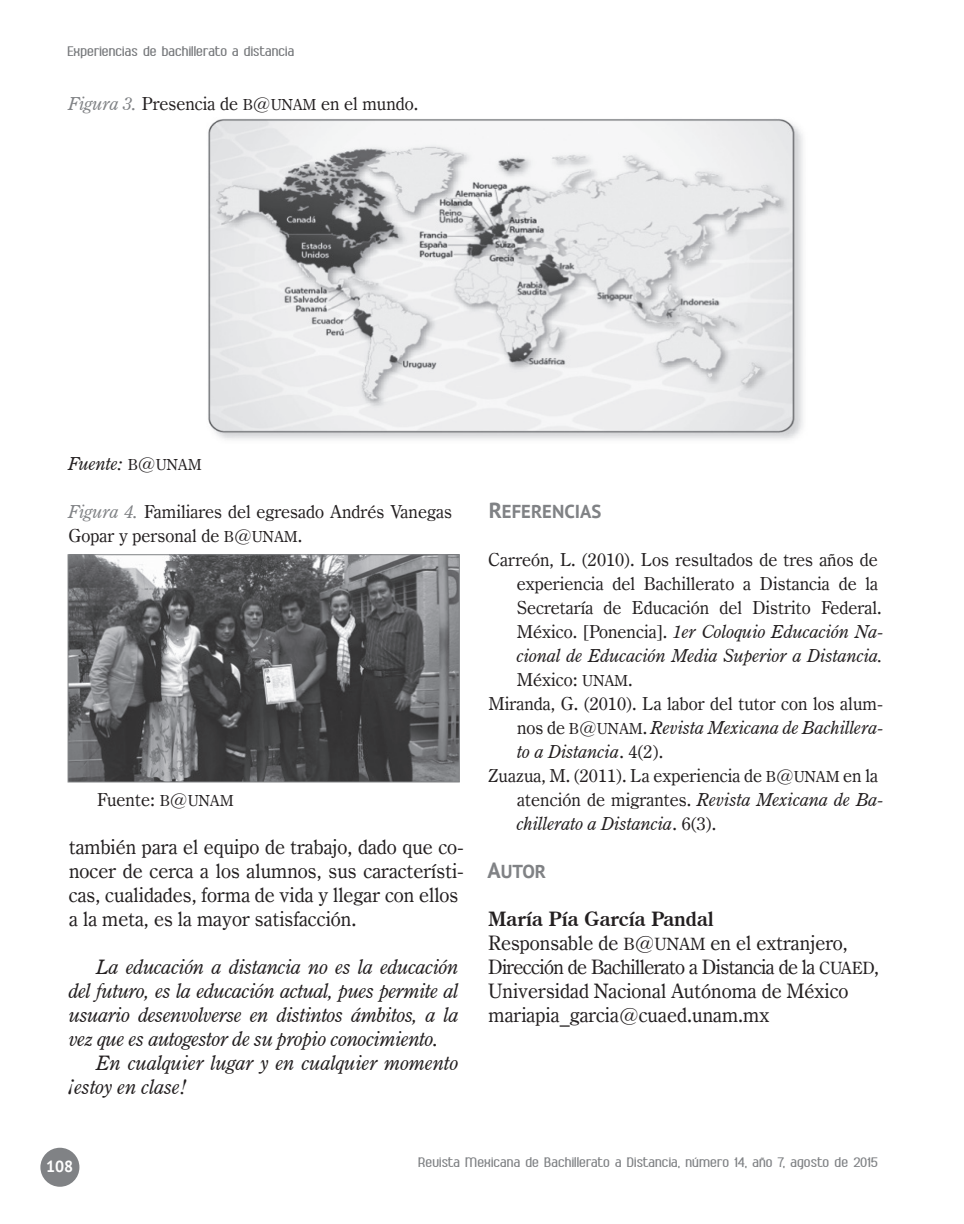
<style>
.page{position:relative;width:964px;height:1224px;background:#fff}
.page>*{position:absolute;margin:0;border:0;box-sizing:border-box;transform-origin:0 0}
.t1{font:20px/24px "Century Oldstyle BT";color:#231f20}
.t2{font:italic 20px/24px "Century Oldstyle BT";letter-spacing:-.015em;color:#231f20;text-align:justify}
.t3{font:18.8px "PT Sans Bold SC850";color:#808285}
.t4{font:18px/24px "Century Oldstyle BT";color:#231f20}
.t5{font:italic 18px "Century Oldstyle BT";color:#231f20}
.t6{font:700 16px "Ambrosia";color:#808285}
.t7{font:700 16px "Ambrosia";color:#76787b}
.t8{font:700 16px "PT Sans";color:#fff}
.s1{font-style:italic;color:#808285}
.s2{font-family:"Century Oldstyle BT Roman SC850";font-size:15.4px}
.s3{font-family:"Century Oldstyle BT Roman SC850";font-style:normal;font-size:15.4px}
.s4{font-style:normal}
.s5{font-size:22px}
.s6{font-style:italic}
.s7{font-weight:700}
.s8{font-family:"Century Oldstyle BT Roman SC850";font-size:17px}
</style>
<div class="page">
<div style="left:40px;top:1148px;width:39px;height:39px;background:#808285;border-radius:50%"></div>
<img style="left:70px;top:556px;width:388px;height:224px">
<div style="left:68px;top:554px;width:392px;height:228px;border:1px solid #808285"></div>
<img style="left:208px;top:119px;width:595px;height:321px">
<p class="t7" style="left:68px;top:44px;width:228px">Experiencias de bachillerato a distancia</p>
<p class="t4" style="left:69px;top:91px;width:351px"><span class="s1">Figura 3.</span> Presencia de <span class="s2">B</span>@<span class="s2">UNAM</span> en el mundo.</p>
<p class="t5" style="left:69px;top:453px;width:134px">Fuente: <span class="s3">B</span><span class="s4">@</span><span class="s3">UNAM</span></p>
<p class="t4" style="left:68px;top:499px;width:385px"><span class="s1">Figura 4.</span> Familiares del egresado Andrés Vanegas<br>Gopar y personal de <span class="s2">B</span>@<span class="s2">UNAM</span>.</p>
<p class="t4" style="left:97px;top:787px;width:138px">Fuente: <span class="s2">B</span>@<span class="s2">UNAM</span></p>
<p class="t1" style="left:69px;top:835px;width:397px">también para el equipo de trabajo, dado que co&shy;nocer de cerca a los alumnos, sus característi&shy;cas, cualidades, forma de vida y llegar con ellos a la meta, es la mayor satisfacción.</p>
<p class="t2" style="left:69px;top:955px;width:391px;text-indent:28px">La educación a distancia no es la educación del futuro, es la educación actual, pues permite al usuario desenvolverse en distintos ámbitos, a la vez que es autogestor de su propio conocimiento.</p>
<p class="t2" style="left:68px;top:1051px;width:392px;text-indent:29px">En cualquier lugar y en cualquier momento ¡estoy en clase!</p>
<p class="t3" style="left:489px;top:499px;width:114px"><span class="s5">R</span>EFERENCIAS</p>
<p class="t4" style="left:488px;top:547px;width:391px">Carreón, L. (2010). Los resultados de tres años de</p>
<p class="t4" style="left:517px;top:571px;width:363px">experiencia del Bachillerato a Distancia de la</p>
<p class="t4" style="left:517px;top:595px;width:366px">Secretaría de Educación del Distrito Federal.</p>
<p class="t5" style="left:517px;top:621px;width:368px"><span class="s4">México. [Ponencia].</span> 1er Coloquio Educación Na-</p>
<p class="t5" style="left:517px;top:645px;width:367px">cional de Educación Media Superior a Distancia.</p>
<p class="t4" style="left:517px;top:667px;width:117px">México: <span class="s2">UNAM</span>.</p>
<p class="t4" style="left:489px;top:691px;width:396px">Miranda, G. (2010). La labor del tutor con los alum-</p>
<p class="t5" style="left:517px;top:717px;width:368px"><span class="s4">nos de</span> <span class="s3">B</span><span class="s4">@</span><span class="s3">UNAM</span><span class="s4">.</span> Revista Mexicana de Bachillera-</p>
<p class="t5" style="left:518px;top:741px;width:147px">to a Distancia<span class="s4">. 4(2).</span></p>
<p class="t4" style="left:488px;top:763px;width:391px">Zuazua, M. (2011). La experiencia de <span class="s2">B</span>@<span class="s2">UNAM</span> en la</p>
<p class="t4" style="left:517px;top:787px;width:368px">atención de migrantes. <span class="s6">Revista Mexicana de Ba-</span></p>
<p class="t5" style="left:517px;top:813px;width:201px">chillerato a Distancia<span class="s4">. 6(3).</span></p>
<p class="t3" style="left:487px;top:859px;width:60px"><span class="s5">A</span>UTOR</p>
<p class="t1" style="left:488px;top:907px;width:393px"><span class="s7">María Pía García Pandal<br></span>Responsable de <span class="s8">B</span>@<span class="s8">UNAM</span> en el extranjero, Dirección de Bachillerato a Distancia de la <span class="s8">CUAED</span>, Universidad Nacional Autónoma de México mariapia_garcia@cuaed.unam.mx</p>
<p class="t8" style="left:46px;top:1155px;width:29px">108</p>
<p class="t6" style="left:419px;top:1155px;width:461px">Revista Mexicana de Bachillerato a Distancia, número 14, año 7, agosto de 2015</p>
</div>
